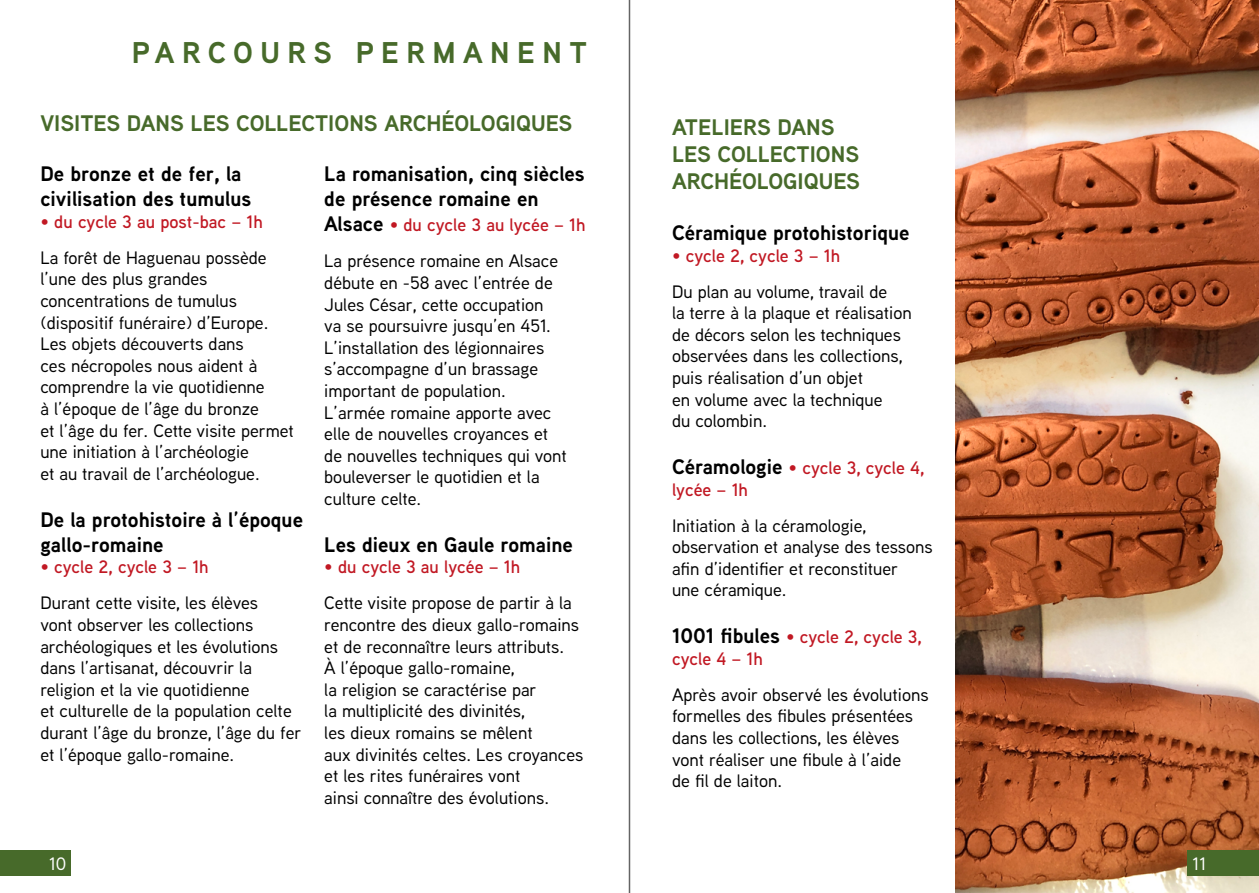
<style>
.page{position:relative;width:1259px;height:893px;background:#fff}
.page>*{position:absolute;margin:0;border:0;box-sizing:border-box;transform-origin:0 0}
.t1{font:700 30px "Aaux Next";letter-spacing:.25em;color:#476a2a}
.t2{font:700 22.5px/27px "Aaux Next";color:#476a2a}
.t3{font:700 21px/25.2px "Aaux Next";color:#000}
.t4{font:500 18px/21.6px "Aaux Next";color:#000}
.t5{font:600 18px/21.6px "Aaux Next";color:#c11823}
.t6{font:500 18px "Aaux Next";color:#fff}
.s1{color:#c11823}
.s2{font-weight:600;color:#c11823}
.s3{font-weight:700;font-size:21px}
.s4{font-weight:700;font-size:21px;color:#000}
.s5{font-weight:500}
</style>
<div class="page">
<img style="left:956px;top:0;width:303px;height:893px">
<div style="left:0;top:850px;width:71px;height:26px;background:#476a2a"></div>
<div style="left:1188px;top:850px;width:71px;height:26px;background:#476a2a"></div>
<hr style="left:629px;top:0;width:1px;height:893px;background:#646464">
<h1 class="t1" style="left:132px;top:32px;width:457px">PARCOURS PERMANENT</h1>
<p class="t2" style="left:40px;top:109px;width:533px">VISITES DANS LES COLLECTIONS ARCHÉOLOGIQUES</p>
<p class="t3" style="left:40px;top:161px;width:212px">De bronze et de fer, la civilisation des tumulus</p>
<p class="t4" style="left:40px;top:203px;width:228px;line-height:36px"><span class="s1">•</span> <span class="s2">du cycle 3 au post-bac – 1h<br></span>La forêt de Haguenau possède</p>
<p class="t4" style="left:40px;top:268px;width:255px">l’une des plus grandes concentrations de tumulus (dispositif funéraire) d’Europe.<br>Les objets découverts dans<br>ces nécropoles nous aident à comprendre la vie quotidienne<br>à l’époque de l’âge du bronze<br>et l’âge du fer. Cette visite permet une initiation à l’archéologie<br>et au travail de l’archéologue.</p>
<p class="t3" style="left:40px;top:506px;width:264px">De la protohistoire à l’époque gallo-romaine</p>
<p class="t4" style="left:40px;top:549px;width:219px;line-height:36px"><span class="s1">•</span> <span class="s2">cycle 2, cycle 3 – 1h<br></span>Durant cette visite, les élèves</p>
<p class="t4" style="left:40px;top:613px;width:262px">vont observer les collections archéologiques et les évolutions dans l’artisanat, découvrir la religion et la vie quotidienne<br>et culturelle de la population celte durant l’âge du bronze, l’âge du fer et l’époque gallo-romaine.</p>
<p class="t3" style="left:324px;top:161px;width:262px">La romanisation, cinq siècles de présence romaine en</p>
<p class="t4" style="left:324px;top:207px;width:263px;line-height:36px"><span class="s3">Alsace</span> <span class="s1">•</span> <span class="s2">du cycle 3 au lycée – 1h<br></span>La présence romaine en Alsace</p>
<p class="t4" style="left:324px;top:271px;width:244px">débute en -58 avec l’entrée de<br>Jules César, cette occupation<br>va se poursuivre jusqu’en 451.<br>L’installation des légionnaires s’accompagne d’un brassage important de population.<br>L’armée romaine apporte avec elle de nouvelles croyances et de nouvelles techniques qui vont bouleverser le quotidien et la culture celte.</p>
<p class="t3" style="left:324px;top:531px;width:250px">Les dieux en Gaule romaine</p>
<p class="t4" style="left:324px;top:549px;width:249px;line-height:36px"><span class="s1">•</span> <span class="s2">du cycle 3 au lycée – 1h<br></span>Cette visite propose de partir à la</p>
<p class="t4" style="left:324px;top:613px;width:260px">rencontre des dieux gallo-romains et de reconnaître leurs attributs.<br>À l’époque gallo-romaine,<br>la religion se caractérise par<br>la multiplicité des divinités,<br>les dieux romains se mêlent<br>aux divinités celtes. Les croyances et les rites funéraires vont<br>ainsi connaître des évolutions.</p>
<p class="t2" style="left:672px;top:113px;width:189px">ATELIERS DANS<br>LES COLLECTIONS<br>ARCHÉOLOGIQUES</p>
<p class="t3" style="left:672px;top:220px;width:239px">Céramique protohistorique</p>
<p class="t4" style="left:672px;top:237px;width:217px;line-height:36px"><span class="s1">•</span> <span class="s2">cycle 2, cycle 3 – 1h<br></span>Du plan au volume, travail de</p>
<p class="t4" style="left:672px;top:302px;width:241px">la terre à la plaque et réalisation de décors selon les techniques observées dans les collections, puis réalisation d’un objet<br>en volume avec la technique<br>du colombin.</p>
<p class="t5" style="left:672px;top:456px;width:254px"><span class="s4">Céramologie</span> <span class="s5">•</span> cycle 3, cycle 4, lycée – 1h</p>
<p class="t4" style="left:672px;top:514px;width:262px">Initiation à la céramologie, observation et analyse des tessons afin d’identifier et reconstituer<br>une céramique.</p>
<p class="t5" style="left:672px;top:626px;width:251px"><span class="s4">1001 fibules</span> <span class="s5">•</span> cycle 2, cycle 3, cycle 4 – 1h</p>
<p class="t4" style="left:672px;top:683px;width:258px">Après avoir observé les évolutions formelles des fibules présentées dans les collections, les élèves vont réaliser une fibule à l’aide<br>de fil de laiton.</p>
<p class="t6" style="left:49px;top:851px;width:19px">10</p>
<p class="t6" style="left:1192px;top:851px;width:15px">11</p>
</div>
